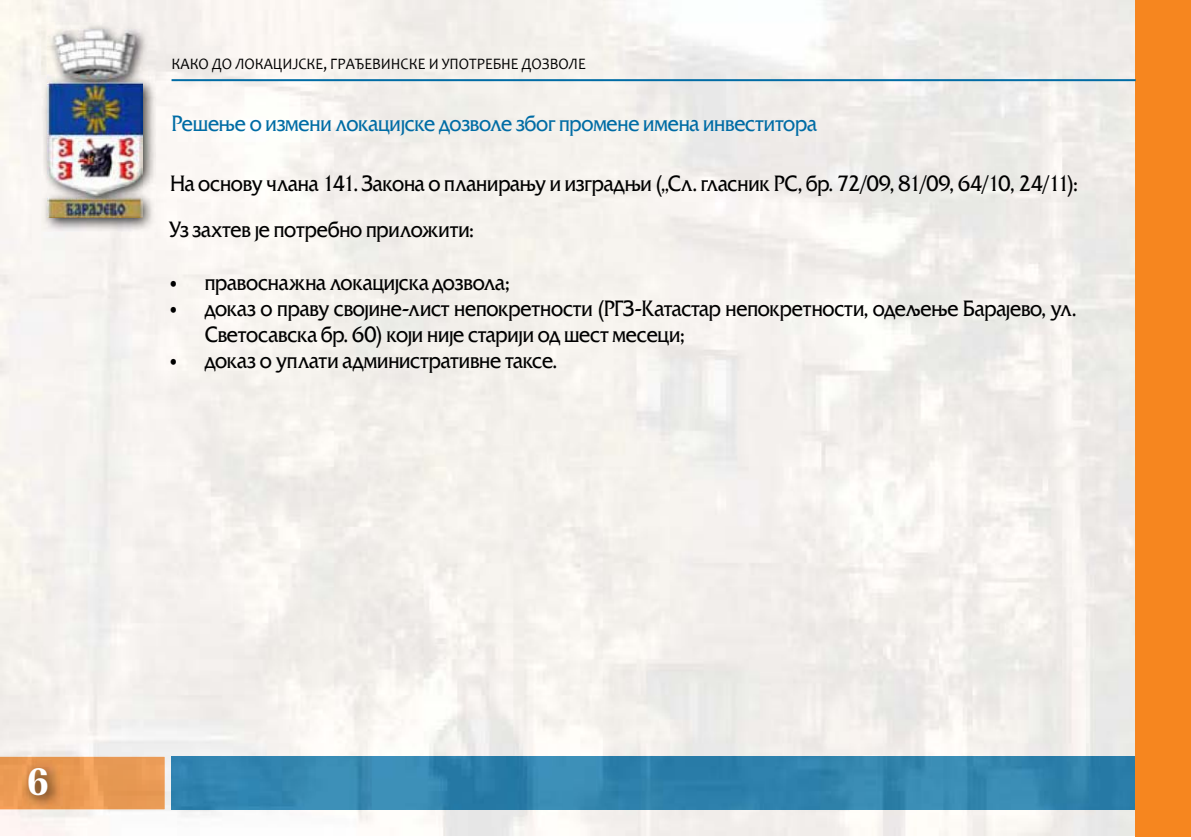
<style>
.page{position:relative;width:1191px;height:840px;background:#fff}
.page>*{position:absolute;margin:0;border:0;box-sizing:border-box;transform-origin:0 0}
.t1{font:40px "NK165";color:#fff;scale:.93 1}
.t2{font:22px/26px "NK106";letter-spacing:-.01em;color:#000;scale:.9 1}
.t3{font:22px "NK106";letter-spacing:-.01em;color:#006ca5;scale:.9 1}
.t4{font:16px "Candara";color:#000;scale:.93 1}
</style>
<div class="page">
<img style="left:0;top:0;width:1135px;height:835px">
<img style="left:171px;top:756px;width:964px;height:52px">
<img style="left:0;top:756px;width:164px;height:52px">
<div style="left:1135px;top:0;width:56px;height:836px;background:#f6861f"></div>
<hr style="left:171px;top:79px;width:964px;height:2px;background:#006ca5">
<img style="left:22px;top:759px;width:40px;height:49px">
<img style="left:41px;top:22px;width:115px;height:210px">
<img style="left:48px;top:29px;width:95px;height:189px">
<p class="t4" style="left:171px;top:54px;width:447px">КАКО ДО ЛОКАЦИЈСКЕ, ГРАЂЕВИНСКЕ И УПОТРЕБНЕ ДОЗВОЛЕ</p>
<p class="t3" style="left:171px;top:110px;width:718px">Решење о измени локацијске дозволе због промене имена инвеститора</p>
<p class="t2" style="left:170px;top:170px;width:1009px">На основу члана 141. Закона о планирању и изградњи („Сл. гласник РС, бр. 72/09, 81/09, 64/10, 24/11):</p>
<p class="t2" style="left:169px;top:217px;width:340px">Уз захтев је потребно приложити:</p>
<p class="t2" style="left:169px;top:269px;width:380px">• правоснажна локацијска дозвола;</p>
<p class="t2" style="left:205px;top:295px;width:969px;text-indent:-36px">• доказ о праву својине-лист непокретности (РГЗ-Катастар непокретности, одељење Барајево, ул.<br>Светосавска бр. 60) који није старији од шест месеци;</p>
<p class="t2" style="left:169px;top:347px;width:433px">• доказ о уплати административне таксе.</p>
<h1 class="t1" style="left:27px;top:756px;width:25px">6</h1>
</div>
